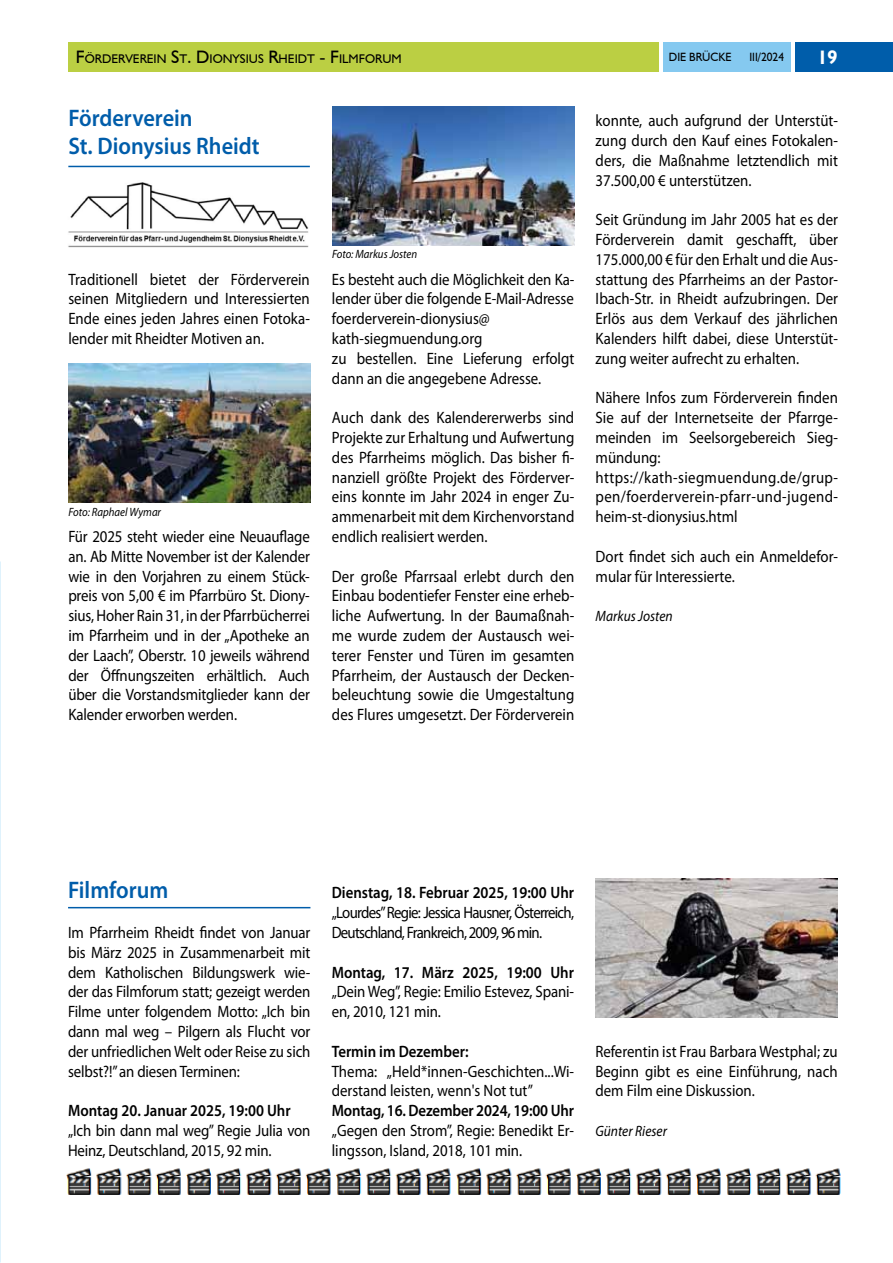
<style>
.page{position:relative;width:893px;height:1263px;background:#fff}
.page>*{position:absolute;margin:0;border:0;box-sizing:border-box;transform-origin:0 0}
.t1{font:600 24px/27.6px "Myriad Pro";color:#005daa;scale:.93 1}
.t2{font:700 19.5px "Humanist 521 BT";color:#fff;scale:.95 1}
.t3{font:16.5px/19.8px "Myriad Pro";color:#000;text-align:justify;scale:.9 1}
.t4{font:600 16.5px "Myriad Pro";color:#000;scale:.9 1}
.t5{font:16.5px/19.8px "Myriad Pro";letter-spacing:-.05em;color:#000;scale:.9 1}
.t6{font:italic 15px "Myriad Pro";color:#000;scale:.9 1}
.t7{font:12.6px "Humanist 521 BT";color:#000}
.t8{font:italic 12px "Myriad Pro";color:#000;scale:.9 1}
.t9{font:12px "Humanist 521 BT";color:#000;scale:.95 1}
.s1{font-size:18px}
</style>
<div class="page">
<div style="left:795px;top:42px;width:98px;height:30px;background:#005daa"></div>
<div style="left:664px;top:42px;width:127px;height:30px;background:#85c9f0"></div>
<div style="left:68px;top:42px;width:591px;height:30px;background:#bbcf43"></div>
<hr style="left:68px;top:166px;width:242px;height:1px;background:#005daa">
<img style="left:332px;top:107px;width:242px;height:138px">
<img style="left:68px;top:364px;width:243px;height:138px">
<img style="left:68px;top:182px;width:241px;height:66px">
<hr style="left:68px;top:907px;width:242px;height:1px;background:#005daa">
<img style="left:66px;top:1168px;width:775px;height:27px">
<img style="left:595px;top:879px;width:243px;height:138px">
<p class="t7" style="left:76px;top:51px;width:327px"><span class="s1">F</span>ÖRDERVEREIN <span class="s1">S</span>T<span class="s1">. D</span>IONYSIUS <span class="s1">R</span>HEIDT <span class="s1">- F</span>ILMFORUM</p>
<p class="t9" style="left:669px;top:50px;width:68px">DIE BRÜCKE</p>
<p class="t9" style="left:749px;top:50px;width:38px">III/2024</p>
<p class="t2" style="left:817px;top:45px;width:23px">19</p>
<h1 class="t1" style="left:68px;top:104px;width:207px">Förderverein<br>St. Dionysius Rheidt</h1>
<p class="t3" style="left:68px;top:269px;width:270px">Traditionell bietet der Förderverein seinen Mitgliedern und Interessierten Ende eines jeden Jahres einen Fotoka&shy;lender mit Rheidter Motiven an.</p>
<p class="t8" style="left:68px;top:504px;width:105px">Foto: Raphael Wymar</p>
<p class="t3" style="left:68px;top:526px;width:270px">Für 2025 steht wieder eine Neuauflage an. Ab Mitte November ist der Kalender wie in den Vorjahren zu einem Stück&shy;preis von 5,00 € im Pfarrbüro St. Diony&shy;sius, Hoher Rain 31, in der Pfarrbücherrei im Pfarrheim und in der „Apotheke an der Laach”, Oberstr. 10 jeweils während der Öffnungszeiten erhältlich. Auch über die Vorstandsmitglieder kann der Kalender erworben werden.</p>
<p class="t8" style="left:332px;top:247px;width:96px">Foto: Markus Josten</p>
<p class="t3" style="left:332px;top:269px;width:271px;text-align:left">Es besteht auch die Möglichkeit den Ka&shy;lender über die folgende E-Mail-Adresse foerderverein-dionysius@ kath-siegmuendung.org<br>zu bestellen. Eine Lieferung erfolgt dann an die angegebene Adresse.</p>
<p class="t3" style="left:332px;top:407px;width:271px">Auch dank des Kalendererwerbs sind Projekte zur Erhaltung und Aufwertung des Pfarrheims möglich. Das bisher fi&shy;nanziell größte Projekt des Förderver&shy;eins konnte im Jahr 2024 in enger Zu&shy;ammenarbeit mit dem Kirchenvorstand endlich realisiert werden.</p>
<p class="t3" style="left:332px;top:566px;width:271px">Der große Pfarrsaal erlebt durch den Einbau bodentiefer Fenster eine erheb&shy;liche Aufwertung. In der Baumaßnah&shy;me wurde zudem der Austausch wei&shy;terer Fenster und Türen im gesamten Pfarrheim, der Austausch der Decken&shy;beleuchtung sowie die Umgestaltung des Flures umgesetzt. Der Förderverein</p>
<p class="t3" style="left:596px;top:110px;width:271px">konnte, auch aufgrund der Unterstüt&shy;zung durch den Kauf eines Fotokalen&shy;ders, die Maßnahme letztendlich mit 37.500,00 € unterstützen.</p>
<p class="t3" style="left:596px;top:209px;width:271px">Seit Gründung im Jahr 2005 hat es der Förderverein damit geschafft, über 175.000,00 € für den Erhalt und die Aus&shy;stattung des Pfarrheims an der Pastor-Ibach-Str. in Rheidt aufzubringen. Der Erlös aus dem Verkauf des jährlichen Kalenders hilft dabei, diese Unterstüt&shy;zung weiter aufrecht zu erhalten.</p>
<p class="t3" style="left:596px;top:388px;width:271px;text-align:left">Nähere Infos zum Förderverein finden<br>Sie auf der Internetseite der Pfarrge&shy;meinden im Seelsorgebereich Sieg&shy;mündung: https://kath-siegmuendung.de/grup&shy;pen/foerderverein-pfarr-und-jugend&shy;heim-st-dionysius.html</p>
<p class="t3" style="left:596px;top:546px;width:271px">Dort findet sich auch ein Anmeldefor&shy;mular für Interessierte.</p>
<p class="t6" style="left:596px;top:607px;width:87px">Markus Josten</p>
<h1 class="t1" style="left:68px;top:876px;width:109px">Filmforum</h1>
<p class="t3" style="left:68px;top:922px;width:271px">Im Pfarrheim Rheidt findet von Januar bis März 2025 in Zusammenarbeit mit dem Katholischen Bildungswerk wie&shy;der das Filmforum statt; gezeigt werden Filme unter folgendem Motto: „Ich bin dann mal weg – Pilgern als Flucht vor der unfriedlichen Welt oder Reise zu sich selbst?!” an diesen Terminen:</p>
<p class="t4" style="left:68px;top:1100px;width:249px">Montag 20. Januar 2025, 19:00 Uhr</p>
<p class="t3" style="left:68px;top:1120px;width:271px">„Ich bin dann mal weg” Regie Julia von<br>Heinz, Deutschland, 2015, 92 min.</p>
<p class="t4" style="left:332px;top:882px;width:271px">Dienstag, 18. Februar 2025, 19:00 Uhr</p>
<p class="t5" style="left:332px;top:902px;width:271px">„Lourdes” Regie: Jessica Hausner, Österreich,<br>Deutschland, Frankreich, 2009, 96 min.</p>
<p class="t4" style="left:332px;top:961px;width:271px">Montag, 17. März 2025, 19:00 Uhr</p>
<p class="t3" style="left:332px;top:982px;width:271px">„Dein Weg”, Regie: Emilio Estevez, Spani&shy;en, 2010, 121 min.</p>
<p class="t4" style="left:332px;top:1041px;width:154px">Termin im Dezember:</p>
<p class="t3" style="left:332px;top:1061px;width:271px">Thema: „Held*innen-Geschichten...Wi&shy;derstand leisten, wenn's Not tut”</p>
<p class="t4" style="left:332px;top:1100px;width:271px">Montag, 16. Dezember 2024, 19:00 Uhr</p>
<p class="t3" style="left:332px;top:1120px;width:271px">„Gegen den Strom”, Regie: Benedikt Er&shy;lingsson, Island, 2018, 101 min.</p>
<p class="t3" style="left:595px;top:1041px;width:271px">Referentin ist Frau Barbara Westphal; zu Beginn gibt es eine Einführung, nach dem Film eine Diskussion.</p>
<p class="t6" style="left:595px;top:1122px;width:81px">Günter Rieser</p>
</div>
